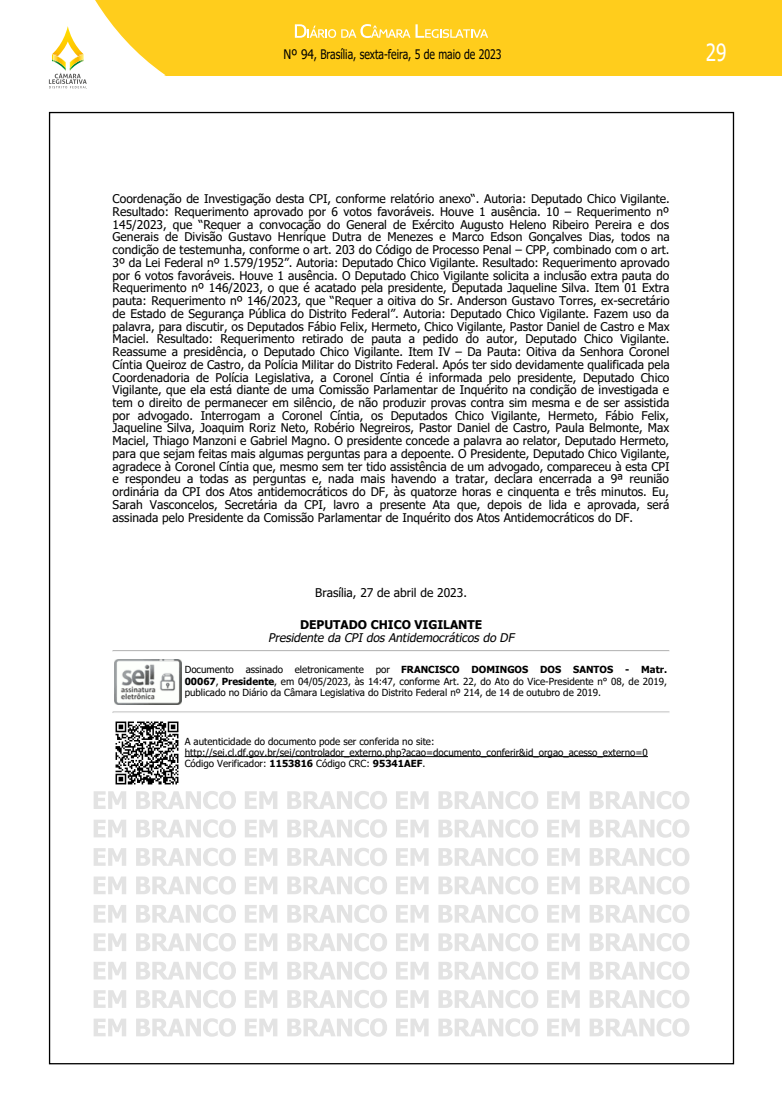
<style>
.page{position:relative;width:782px;height:1105px;background:#fff}
.page>*{position:absolute;margin:0;border:0;box-sizing:border-box;transform-origin:0 0}
.t1{font:23.6px "Tahoma";color:#fff;scale:.8 1}
.t2{font:13.1px "Tahoma";color:#000;scale:.9 1}
.t3{font:12px/12.7px "Tahoma";color:#000;text-align:justify}
.t4{font:italic 12px "Tahoma";color:#000}
.t5{font:700 12px "Tahoma";color:#000}
.t6{font:9.8px/11.3px "Tahoma";color:#000;text-align:justify}
.s1{font-weight:700}
</style>
<div class="page">
<div style="left:0;top:0;width:781px;height:75px;background:#ffcd1c"></div>
<svg style="left:0;top:0;width:165px;height:89px"></svg>
<svg style="left:295px;top:24px;width:193px;height:14px"></svg>
<svg style="left:113px;top:650px;width:555px;height:2px"></svg>
<svg style="left:113px;top:712px;width:555px;height:1px"></svg>
<img style="left:115px;top:659px;width:67px;height:45px">
<img style="left:115px;top:721px;width:64px;height:64px">
<hr style="left:185px;top:756px;width:462px;height:1px;background:#000">
<svg style="left:94px;top:791px;width:32px;height:18px"></svg>
<svg style="left:136px;top:791px;width:100px;height:18px"></svg>
<svg style="left:245px;top:791px;width:32px;height:18px"></svg>
<svg style="left:287px;top:791px;width:100px;height:18px"></svg>
<svg style="left:396px;top:791px;width:32px;height:18px"></svg>
<svg style="left:438px;top:791px;width:100px;height:18px"></svg>
<svg style="left:547px;top:791px;width:32px;height:18px"></svg>
<svg style="left:589px;top:791px;width:100px;height:18px"></svg>
<svg style="left:94px;top:820px;width:32px;height:17px"></svg>
<svg style="left:136px;top:819px;width:100px;height:19px"></svg>
<svg style="left:245px;top:820px;width:32px;height:17px"></svg>
<svg style="left:287px;top:819px;width:100px;height:19px"></svg>
<svg style="left:396px;top:820px;width:32px;height:17px"></svg>
<svg style="left:438px;top:819px;width:100px;height:19px"></svg>
<svg style="left:547px;top:820px;width:32px;height:17px"></svg>
<svg style="left:589px;top:819px;width:100px;height:19px"></svg>
<svg style="left:94px;top:848px;width:32px;height:18px"></svg>
<svg style="left:136px;top:848px;width:100px;height:18px"></svg>
<svg style="left:245px;top:848px;width:32px;height:18px"></svg>
<svg style="left:287px;top:848px;width:100px;height:18px"></svg>
<svg style="left:396px;top:848px;width:32px;height:18px"></svg>
<svg style="left:438px;top:848px;width:100px;height:18px"></svg>
<svg style="left:547px;top:848px;width:32px;height:18px"></svg>
<svg style="left:589px;top:848px;width:100px;height:18px"></svg>
<svg style="left:94px;top:876px;width:32px;height:18px"></svg>
<svg style="left:136px;top:876px;width:100px;height:19px"></svg>
<svg style="left:245px;top:876px;width:32px;height:18px"></svg>
<svg style="left:287px;top:876px;width:100px;height:19px"></svg>
<svg style="left:396px;top:876px;width:32px;height:18px"></svg>
<svg style="left:438px;top:876px;width:100px;height:19px"></svg>
<svg style="left:547px;top:876px;width:32px;height:18px"></svg>
<svg style="left:589px;top:876px;width:100px;height:19px"></svg>
<svg style="left:94px;top:905px;width:32px;height:18px"></svg>
<svg style="left:136px;top:905px;width:100px;height:18px"></svg>
<svg style="left:245px;top:905px;width:32px;height:18px"></svg>
<svg style="left:287px;top:905px;width:100px;height:18px"></svg>
<svg style="left:396px;top:905px;width:32px;height:18px"></svg>
<svg style="left:438px;top:905px;width:100px;height:18px"></svg>
<svg style="left:547px;top:905px;width:32px;height:18px"></svg>
<svg style="left:589px;top:905px;width:100px;height:18px"></svg>
<svg style="left:94px;top:933px;width:32px;height:18px"></svg>
<svg style="left:136px;top:933px;width:100px;height:18px"></svg>
<svg style="left:245px;top:933px;width:32px;height:18px"></svg>
<svg style="left:287px;top:933px;width:100px;height:18px"></svg>
<svg style="left:396px;top:933px;width:32px;height:18px"></svg>
<svg style="left:438px;top:933px;width:100px;height:18px"></svg>
<svg style="left:547px;top:933px;width:32px;height:18px"></svg>
<svg style="left:589px;top:933px;width:100px;height:18px"></svg>
<svg style="left:94px;top:962px;width:32px;height:17px"></svg>
<svg style="left:136px;top:961px;width:100px;height:19px"></svg>
<svg style="left:245px;top:962px;width:32px;height:17px"></svg>
<svg style="left:287px;top:961px;width:100px;height:19px"></svg>
<svg style="left:396px;top:962px;width:32px;height:17px"></svg>
<svg style="left:438px;top:961px;width:100px;height:19px"></svg>
<svg style="left:547px;top:962px;width:32px;height:17px"></svg>
<svg style="left:589px;top:961px;width:100px;height:19px"></svg>
<svg style="left:94px;top:990px;width:32px;height:18px"></svg>
<svg style="left:136px;top:990px;width:100px;height:18px"></svg>
<svg style="left:245px;top:990px;width:32px;height:18px"></svg>
<svg style="left:287px;top:990px;width:100px;height:18px"></svg>
<svg style="left:396px;top:990px;width:32px;height:18px"></svg>
<svg style="left:438px;top:990px;width:100px;height:18px"></svg>
<svg style="left:547px;top:990px;width:32px;height:18px"></svg>
<svg style="left:589px;top:990px;width:100px;height:18px"></svg>
<svg style="left:94px;top:1019px;width:32px;height:17px"></svg>
<svg style="left:136px;top:1018px;width:100px;height:19px"></svg>
<svg style="left:245px;top:1019px;width:32px;height:17px"></svg>
<svg style="left:287px;top:1018px;width:100px;height:19px"></svg>
<svg style="left:396px;top:1019px;width:32px;height:17px"></svg>
<svg style="left:438px;top:1018px;width:100px;height:19px"></svg>
<svg style="left:547px;top:1019px;width:32px;height:17px"></svg>
<svg style="left:589px;top:1018px;width:100px;height:19px"></svg>
<p class="t2" style="left:283px;top:46px;width:244px">Nº 94, Brasília, sexta-feira, 5 de maio de 2023</p>
<h1 class="t1" style="left:705px;top:36px;width:27px">29</h1>
<p class="t3" style="left:113px;top:193px;width:558px">Coordenação de Investigação desta CPI, conforme relatório anexo“. Autoria: Deputado Chico Vigilante.<br>Resultado: Requerimento aprovado por 6 votos favoráveis. Houve 1 ausência. 10 – Requerimento nº 145/2023, que “Requer a convocação do General de Exército Augusto Heleno Ribeiro Pereira e dos Generais de Divisão Gustavo Henrique Dutra de Menezes e Marco Edson Gonçalves Dias, todos na condição de testemunha, conforme o art. 203 do Código de Processo Penal – CPP, combinado com o art.<br>3º da Lei Federal nº 1.579/1952”. Autoria: Deputado Chico Vigilante. Resultado: Requerimento aprovado por 6 votos favoráveis. Houve 1 ausência. O Deputado Chico Vigilante solicita a inclusão extra pauta do Requerimento nº 146/2023, o que é acatado pela presidente, Deputada Jaqueline Silva. Item 01 Extra pauta: Requerimento nº 146/2023, que “Requer a oitiva do Sr. Anderson Gustavo Torres, ex-secretário de Estado de Segurança Pública do Distrito Federal”. Autoria: Deputado Chico Vigilante. Fazem uso da palavra, para discutir, os Deputados Fábio Felix, Hermeto, Chico Vigilante, Pastor Daniel de Castro e Max Maciel. Resultado: Requerimento retirado de pauta a pedido do autor, Deputado Chico Vigilante.<br>Reassume a presidência, o Deputado Chico Vigilante. Item IV – Da Pauta: Oitiva da Senhora Coronel Cíntia Queiroz de Castro, da Polícia Militar do Distrito Federal. Após ter sido devidamente qualificada pela Coordenadoria de Polícia Legislativa, a Coronel Cíntia é informada pelo presidente, Deputado Chico Vigilante, que ela está diante de uma Comissão Parlamentar de Inquérito na condição de investigada e tem o direito de permanecer em silêncio, de não produzir provas contra sim mesma e de ser assistida por advogado. Interrogam a Coronel Cíntia, os Deputados Chico Vigilante, Hermeto, Fábio Felix, Jaqueline Silva, Joaquim Roriz Neto, Robério Negreiros, Pastor Daniel de Castro, Paula Belmonte, Max Maciel, Thiago Manzoni e Gabriel Magno. O presidente concede a palavra ao relator, Deputado Hermeto, para que sejam feitas mais algumas perguntas para a depoente. O Presidente, Deputado Chico Vigilante, agradece à Coronel Cíntia que, mesmo sem ter tido assistência de um advogado, compareceu à esta CPI e respondeu a todas as perguntas e, nada mais havendo a tratar, declara encerrada a 9ª reunião ordinária da CPI dos Atos antidemocráticos do DF, às quatorze horas e cinquenta e três minutos. Eu, Sarah Vasconcelos, Secretária da CPI, lavro a presente Ata que, depois de lida e aprovada, será assinada pelo Presidente da Comissão Parlamentar de Inquérito dos Atos Antidemocráticos do DF.</p>
<p class="t3" style="left:315px;top:587px;width:153px">Brasília, 27 de abril de 2023.</p>
<p class="t5" style="left:300px;top:616px;width:184px">DEPUTADO CHICO VIGILANTE</p>
<p class="t4" style="left:268px;top:629px;width:250px">Presidente da CPIdosAntidemocráticosdo DF</p>
<p class="t6" style="left:185px;top:665px;width:484px">Documento assinado eletronicamente por <span class="s1">FRANCISCO DOMINGOS DOS SANTOS - Matr.<br>00067</span>, <span class="s1">Presidente</span>, em 04/05/2023, às 14:47, conforme Art. 22, do Ato do Vice-Presidente n° 08, de 2019, publicado no Diário da Câmara Legislativa do Distrito Federal nº 214, de 14 de outubro de 2019.</p>
<p class="t6" style="left:185px;top:736px;width:464px;text-align:left">A autenticidade do documento pode ser conferida no site: http://sei.cl.df.gov.br/sei/controlador_externo.php?acao=documento_conferir&amp;id_orgao_acesso_externo=0<br>Código Verificador: <span class="s1">1153816</span> Código CRC: <span class="s1">95341AEF</span>.</p>
</div>
